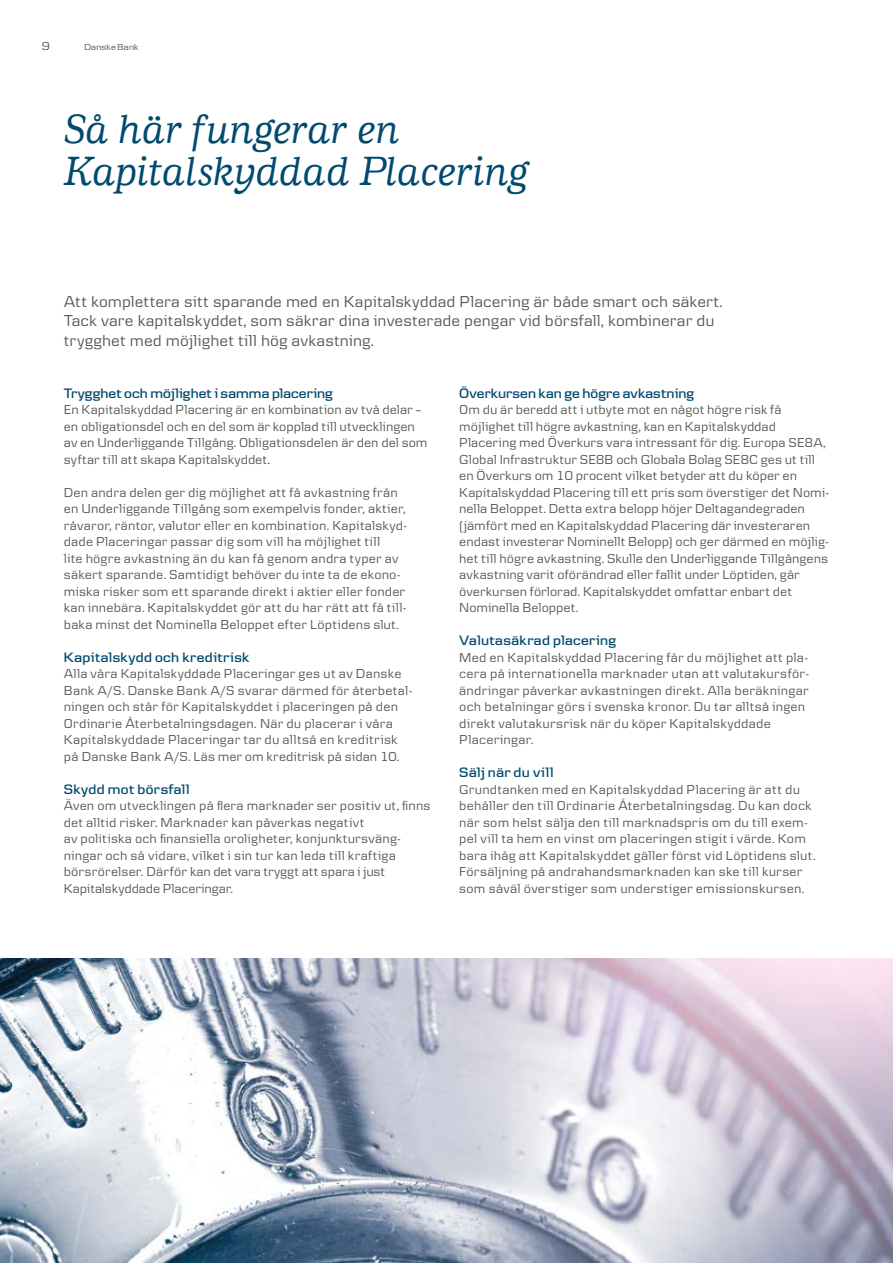
<style>
.page{position:relative;width:893px;height:1263px;background:#fff}
.page>*{position:absolute;margin:0;border:0;box-sizing:border-box;transform-origin:0 0}
.t1{font:italic 500 42px/42px "Danske Human";color:#004a6f}
.t2{font:16.5px/19.5px "Danske Text";color:#575756}
.t3{font:600 14.25px "Danske Headline";letter-spacing:.02em;color:#004a6f}
.t4{font:13.5px/16.5px "Danske Text";letter-spacing:.01em;color:#575756}
.t5{font:12px "Danske Headline";color:#575756}
.t6{font:9px "Danske Headline";letter-spacing:.02em;color:#575756}
</style>
<div class="page">
<img style="left:0;top:958px;width:893px;height:305px">
<p class="t5" style="left:42px;top:39px;width:10px">9</p>
<p class="t6" style="left:84px;top:42px;width:56px">Danske Bank</p>
<h1 class="t1" style="left:64px;top:108px;width:466px">Så här fungerar en<br>Kapitalskyddad Placering</h1>
<p class="t2" style="left:64px;top:291px;width:660px">Att komplettera sitt sparande med en Kapitalskyddad Placering är både smart och säkert.<br>Tack vare kapitalskyddet, som säkrar dina investerade pengar vid börsfall, kombinerar du trygghet med möjlighet till hög avkastning.</p>
<p class="t3" style="left:64px;top:385px;width:271px">Trygghet och möjlighet i samma placering</p>
<p class="t4" style="left:64px;top:401px;width:365px">En Kapitalskyddad Placering är en kombination av två delar – en obligationsdel och en del som är kopplad till utvecklingen av en Underliggande Tillgång. Obligationsdelen är den del som syftar till att skapa Kapitalskyddet.</p>
<p class="t4" style="left:64px;top:484px;width:345px">Den andra delen ger dig möjlighet att få avkastning från en Underliggande Tillgång som exempelvis fonder, aktier, råvaror, räntor, valutor eller en kombination. Kapitalskyd&shy;dade Placeringar passar dig som vill ha möjlighet till<br>lite högre avkastning än du kan få genom andra typer av säkert sparande. Samtidigt behöver du inte ta de ekono&shy;miska risker som ett sparande direkt i aktier eller fonder kan innebära. Kapitalskyddet gör att du har rätt att få till&shy;baka minst det Nominella Beloppet efter Löptidens slut.</p>
<p class="t3" style="left:64px;top:649px;width:187px">Kapitalskydd och kreditrisk</p>
<p class="t4" style="left:64px;top:665px;width:350px">Alla våra Kapitalskyddade Placeringar ges ut av Danske Bank A/S. Danske Bank A/S svarar därmed för återbetal&shy;ningen och står för Kapitalskyddet i placeringen på den Ordinarie Återbetalningsdagen. När du placerar i våra Kapitalskyddade Placeringar tar du alltså en kreditrisk på Danske Bank A/S. Läs mer om kreditrisk på sidan 10.</p>
<p class="t3" style="left:64px;top:781px;width:127px">Skydd mot börsfall</p>
<p class="t4" style="left:64px;top:797px;width:368px">Även om utvecklingen på flera marknader ser positiv ut, finns det alltid risker. Marknader kan påverkas negativt<br>av politiska och finansiella oroligheter, konjunktursväng&shy;ningar och så vidare, vilket i sin tur kan leda till kraftiga börsrörelser. Därför kan det vara tryggt att spara i just Kapitalskyddade Placeringar.</p>
<p class="t3" style="left:459px;top:385px;width:236px">Överkursen kan ge högre avkastning</p>
<p class="t4" style="left:459px;top:401px;width:371px">Om du är beredd att i utbyte mot en något högre risk få möjlighet till högre avkastning, kan en Kapitalskyddad Placering med Överkurs vara intressant för dig. Europa SE8A, Global Infrastruktur SE8B och Globala Bolag SE8C ges ut till en Överkurs om 10 procent vilket betyder att du köper en Kapitalskyddad Placering till ett pris som överstiger det Nomi&shy;nella Beloppet. Detta extra belopp höjer Deltagandegraden (jämfört med en Kapitalskyddad Placering där investeraren endast investerar Nominellt Belopp) och ger därmed en möjlig&shy;het till högre avkastning. Skulle den Underliggande Tillgångens avkastning varit oförändrad eller fallit under Löptiden, går överkursen förlorad. Kapitalskyddet omfattar enbart det Nominella Beloppet.</p>
<p class="t3" style="left:459px;top:632px;width:158px">Valutasäkrad placering</p>
<p class="t4" style="left:459px;top:649px;width:352px">Med en Kapitalskyddad Placering får du möjlighet att pla&shy;cera på internationella marknader utan att valutakursför&shy;ändringar påverkar avkastningen direkt. Alla beräkningar och betalningar görs i svenska kronor. Du tar alltså ingen direkt valutakursrisk när du köper Kapitalskyddade Placeringar.</p>
<p class="t3" style="left:459px;top:764px;width:96px">Sälj när du vill</p>
<p class="t4" style="left:459px;top:781px;width:358px">Grundtanken med en Kapitalskyddad Placering är att du behåller den till Ordinarie Återbetalningsdag. Du kan dock när som helst sälja den till marknadspris om du till exem&shy;pel vill ta hem en vinst om placeringen stigit i värde. Kom bara ihåg att Kapitalskyddet gäller först vid Löptidens slut.<br>Försäljning på andrahandsmarknaden kan ske till kurser som såväl överstiger som understiger emissionskursen.</p>
</div>
